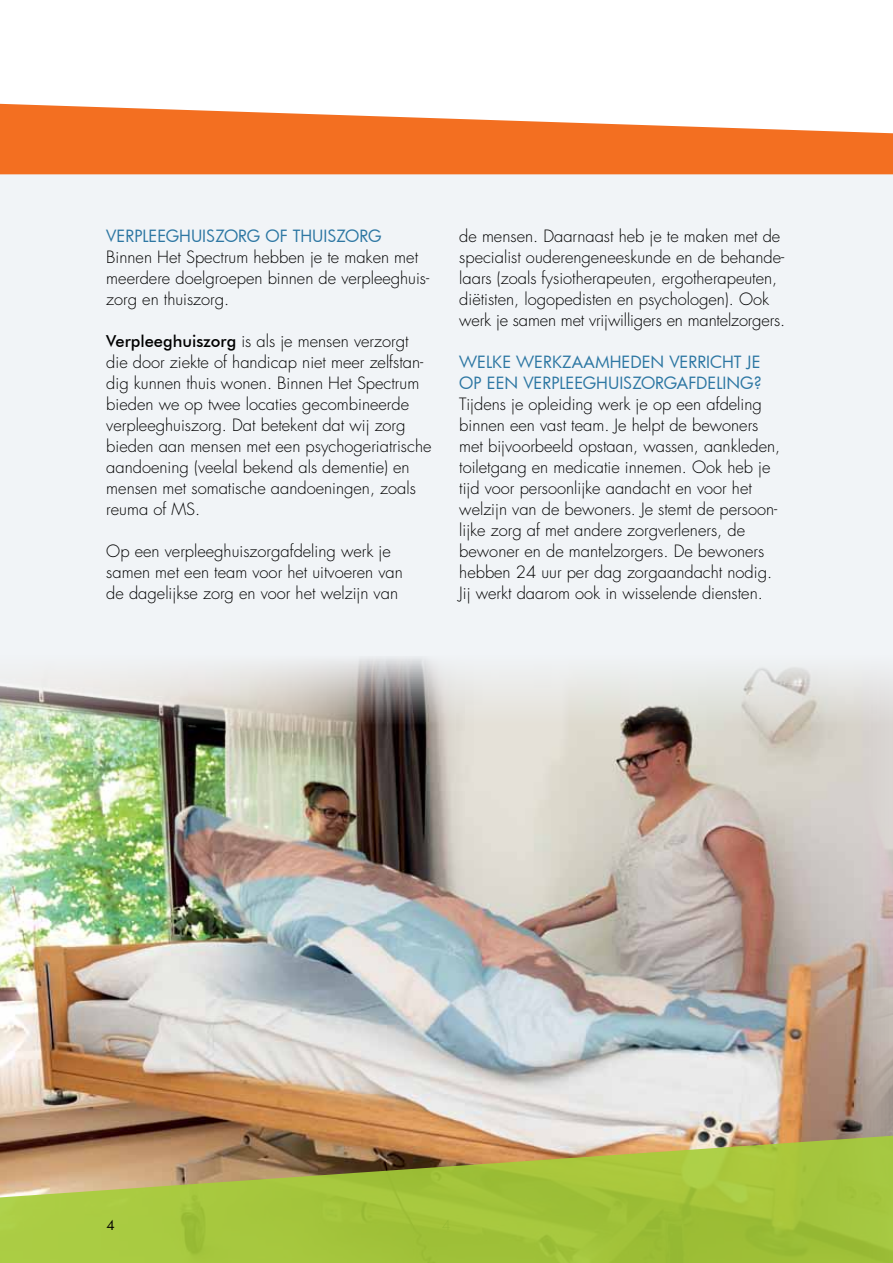
<style>
.page{position:relative;width:893px;height:1263px;background:#fff}
.page>*{position:absolute;margin:0;border:0;box-sizing:border-box;transform-origin:0 0}
.t1{font:300 16.5px/21px "Futura Std";color:#000}
.t2{font:16.5px/21px "Futura";color:#2d77a3}
.t3{font:13.5px "Futura";color:#000}
.s1{font-family:"Futura BT";font-weight:500}
</style>
<div class="page">
<div style="left:0;top:162px;width:893px;height:461px;background:#f1f4f7"></div>
<img style="left:0;top:725px;width:893px;height:402px">
<svg style="left:0;top:623px;width:893px;height:102px"></svg>
<svg style="left:0;top:1127px;width:893px;height:136px;background:#a8b449"></svg>
<svg style="left:0;top:104px;width:893px;height:70px;fill:#f36f21"></svg>
<p class="t2" style="left:106px;top:225px;width:277px">VERPLEEGHUISZORG OF THUISZORG</p>
<p class="t1" style="left:106px;top:247px;width:324px">Binnen Het Spectrum hebben je te maken met meerdere doelgroepen binnen de verpleeghuis&shy;zorg en thuiszorg.</p>
<p class="t1" style="left:106px;top:331px;width:327px"><span class="s1">Verpleeghuiszorg</span> is als je mensen verzorgt die door ziekte of handicap niet meer zelfstan&shy;dig kunnen thuis wonen. Binnen Het Spectrum bieden we op twee locaties gecombineerde verpleeghuiszorg. Dat betekent dat wij zorg bieden aan mensen met een psychogeriatrische aandoening (veelal bekend als dementie) en mensen met somatische aandoeningen, zoals reuma of MS.</p>
<p class="t1" style="left:106px;top:541px;width:298px">Op een verpleeghuiszorgafdeling werk je samen met een team voor het uitvoeren van de dagelijkse zorg en voor het welzijn van</p>
<p class="t1" style="left:459px;top:226px;width:328px">de mensen. Daarnaast heb je te maken met de specialist ouderengeneeskunde en de behande&shy;laars (zoals fysiotherapeuten, ergotherapeuten, diëtisten, logopedisten en psychologen). Ook werk je samen met vrijwilligers en mantelzorgers.</p>
<p class="t2" style="left:459px;top:351px;width:304px">WELKE WERKZAAMHEDEN VERRICHT JE<br>OP EEN VERPLEEGHUISZORGAFDELING?</p>
<p class="t1" style="left:459px;top:394px;width:323px">Tijdens je opleiding werk je op een afdeling binnen een vast team. Je helpt de bewoners met bijvoorbeeld opstaan, wassen, aankleden, toiletgang en medicatie innemen. Ook heb je tijd voor persoonlijke aandacht en voor het welzijn van de bewoners. Je stemt de persoon&shy;lijke zorg af met andere zorgverleners, de bewoner en de mantelzorgers. De bewoners hebben 24 uur per dag zorgaandacht nodig.<br>Jij werkt daarom ook in wisselende diensten.</p>
<p class="t3" style="left:106px;top:1216px;width:10px">4</p>
</div>
